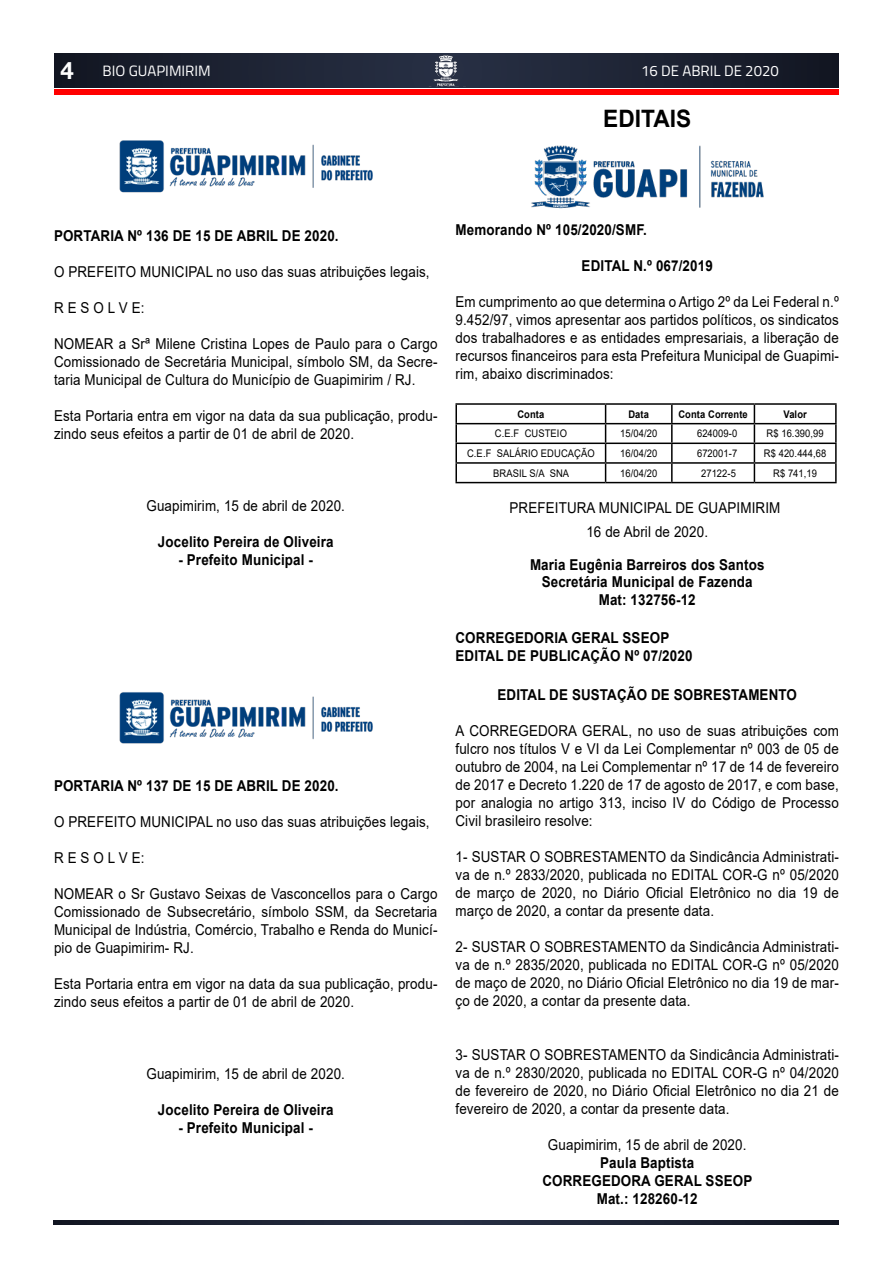
<style>
.page{position:relative;width:893px;height:1263px;background:#fff}
.page>*{position:absolute;margin:0;border:0;box-sizing:border-box;transform-origin:0 0}
.t1{font:700 24px "Arial";color:#000;scale:.95 1}
.t2{font:15px/18px "Arial";letter-spacing:.01em;color:#000;text-align:justify;scale:.89 1}
.t3{font:700 15px/18px "Arial";letter-spacing:.01em;color:#000;text-align:center;scale:.89 1}
.t4{font:15px "Titillium";color:#fff}
.t5{font:10.5px "Arial";letter-spacing:.01em;color:#000;scale:.89 1}
.t6{font:700 10.5px "Arial";letter-spacing:.01em;color:#000;scale:.89 1}
.s1{font-family:"Helvetica Neue LT Com";font-weight:700;font-size:24px}
</style>
<div class="page">
<svg style="left:54px;top:53px;width:785px;height:34px;background:#1c2232"></svg>
<img style="left:425px;top:55px;width:43px;height:31px">
<div style="left:54px;top:89px;width:785px;height:6px;background:#f00"></div>
<svg style="left:54px;top:1220px;width:785px;height:5px;background:#1d2333"></svg>
<img style="left:119px;top:140px;width:254px;height:53px">
<img style="left:119px;top:692px;width:254px;height:52px">
<hr style="left:455px;top:403px;width:151px;height:2px;background:#000">
<hr style="left:606px;top:403px;width:66px;height:2px;background:#000">
<hr style="left:672px;top:403px;width:82px;height:2px;background:#000">
<hr style="left:754px;top:403px;width:83px;height:2px;background:#000">
<hr style="left:455px;top:423px;width:151px;height:1px;background:#000">
<hr style="left:606px;top:423px;width:66px;height:1px;background:#000">
<hr style="left:672px;top:423px;width:82px;height:1px;background:#000">
<hr style="left:754px;top:423px;width:83px;height:1px;background:#000">
<hr style="left:455px;top:443px;width:151px;height:1px;background:#000">
<hr style="left:606px;top:443px;width:66px;height:1px;background:#000">
<hr style="left:672px;top:443px;width:82px;height:1px;background:#000">
<hr style="left:754px;top:443px;width:83px;height:1px;background:#000">
<hr style="left:455px;top:462px;width:151px;height:2px;background:#000">
<svg style="left:455px;top:405px;width:2px;height:77px"></svg>
<hr style="left:606px;top:462px;width:66px;height:2px;background:#000">
<svg style="left:605px;top:405px;width:1px;height:77px"></svg>
<hr style="left:672px;top:462px;width:82px;height:2px;background:#000">
<svg style="left:671px;top:405px;width:2px;height:77px"></svg>
<hr style="left:754px;top:462px;width:83px;height:2px;background:#000">
<svg style="left:754px;top:405px;width:1px;height:77px"></svg>
<svg style="left:835px;top:405px;width:2px;height:77px"></svg>
<hr style="left:455px;top:482px;width:151px;height:1px;background:#000">
<hr style="left:606px;top:482px;width:66px;height:1px;background:#000">
<hr style="left:672px;top:482px;width:82px;height:1px;background:#000">
<hr style="left:754px;top:482px;width:83px;height:1px;background:#000">
<img style="left:531px;top:146px;width:233px;height:63px">
<p class="t4" style="left:60px;top:60px;width:152px"><span class="s1">4</span> BIO GUAPIMIRIM</p>
<p class="t4" style="left:641px;top:60px;width:139px">16 DE ABRIL DE 2020</p>
<h1 class="t1" style="left:603px;top:102px;width:94px">EDITAIS</h1>
<p class="t3" style="left:54px;top:227px;width:321px">PORTARIA Nº 136 DE 15 DE ABRIL DE 2020.</p>
<p class="t2" style="left:54px;top:263px;width:424px">O PREFEITO MUNICIPAL no uso das suas atribuições legais,</p>
<p class="t2" style="left:54px;top:299px;width:103px">R E S O L V E:</p>
<p class="t2" style="left:54px;top:335px;width:432px">NOMEAR a Srª Milene Cristina Lopes de Paulo para o Cargo Comissionado de Secretária Municipal, símbolo SM, da Secre&shy;taria Municipal de Cultura do Município de Guapimirim / RJ.</p>
<p class="t2" style="left:54px;top:407px;width:432px">Esta Portaria entra em vigor na data da sua publicação, produ&shy;zindo seus efeitos a partir de 01 de abril de 2020.</p>
<p class="t2" style="left:146px;top:497px;width:225px">Guapimirim, 15 de abril de 2020.</p>
<p class="t3" style="left:158px;top:533px;width:199px">Jocelito Pereira de Oliveira</p>
<p class="t3" style="left:178px;top:551px;width:153px">- Prefeito Municipal -</p>
<p class="t3" style="left:54px;top:777px;width:321px">PORTARIA Nº 137 DE 15 DE ABRIL DE 2020.</p>
<p class="t2" style="left:54px;top:813px;width:424px">O PREFEITO MUNICIPAL no uso das suas atribuições legais,</p>
<p class="t2" style="left:54px;top:849px;width:103px">R E S O L V E:</p>
<p class="t2" style="left:54px;top:885px;width:432px">NOMEAR o Sr Gustavo Seixas de Vasconcellos para o Cargo Comissionado de Subsecretário, símbolo SSM, da Secretaria Municipal de Indústria, Comércio, Trabalho e Renda do Municí&shy;pio de Guapimirim- RJ.</p>
<p class="t2" style="left:54px;top:975px;width:432px">Esta Portaria entra em vigor na data da sua publicação, produ&shy;zindo seus efeitos a partir de 01 de abril de 2020.</p>
<p class="t2" style="left:146px;top:1065px;width:225px">Guapimirim, 15 de abril de 2020.</p>
<p class="t3" style="left:158px;top:1101px;width:199px">Jocelito Pereira de Oliveira</p>
<p class="t3" style="left:178px;top:1119px;width:153px">- Prefeito Municipal -</p>
<p class="t3" style="left:455px;top:221px;width:217px">Memorando Nº 105/2020/SMF.</p>
<p class="t3" style="left:582px;top:257px;width:149px">EDITAL N.º 067/2019</p>
<p class="t2" style="left:455px;top:293px;width:432px">Em cumprimento ao que determina o Artigo 2º da Lei Federal n.º 9.452/97, vimos apresentar aos partidos políticos, os sindicatos dos trabalhadores e as entidades empresariais, a liberação de recursos financeiros para esta Prefeitura Municipal de Guapimi&shy;rim, abaixo discriminados:</p>
<p class="t6" style="left:517px;top:407px;width:32px">Conta</p>
<p class="t6" style="left:628px;top:407px;width:25px">Data</p>
<p class="t6" style="left:678px;top:407px;width:80px">Conta Corrente</p>
<p class="t6" style="left:783px;top:407px;width:28px">Valor</p>
<p class="t5" style="left:495px;top:426px;width:82px">C.E.F CUSTEIO</p>
<p class="t5" style="left:620px;top:426px;width:43px">15/04/20</p>
<p class="t5" style="left:697px;top:426px;width:47px">624009-0</p>
<p class="t5" style="left:766px;top:426px;width:66px">R$ 16.390,99</p>
<p class="t5" style="left:467px;top:446px;width:145px">C.E.F SALÁRIO EDUCAÇÃO</p>
<p class="t5" style="left:620px;top:446px;width:43px">16/04/20</p>
<p class="t5" style="left:697px;top:446px;width:47px">672001-7</p>
<p class="t5" style="left:764px;top:446px;width:72px">R$ 420.444,68</p>
<p class="t5" style="left:493px;top:466px;width:87px">BRASIL S/A SNA</p>
<p class="t5" style="left:620px;top:466px;width:43px">16/04/20</p>
<p class="t5" style="left:701px;top:466px;width:41px">27122-5</p>
<p class="t5" style="left:773px;top:466px;width:51px">R$ 741,19</p>
<p class="t2" style="left:509px;top:496px;width:306px;line-height:24px;text-align:center">PREFEITURA MUNICIPAL DE GUAPIMIRIM<br>16 de Abril de 2020.</p>
<p class="t3" style="left:530px;top:557px;width:265px;line-height:16.5px">Maria Eugênia Barreiros dos Santos<br>Secretária Municipal de Fazenda</p>
<p class="t3" style="left:599px;top:591px;width:111px">Mat: 132756-12</p>
<p class="t3" style="left:455px;top:629px;width:268px;text-align:left">CORREGEDORIA GERAL SSEOP<br>EDITAL DE PUBLICAÇÃO Nº 07/2020</p>
<p class="t3" style="left:497px;top:686px;width:338px">EDITAL DE SUSTAÇÃO DE SOBRESTAMENTO</p>
<p class="t2" style="left:455px;top:721px;width:432px">A CORREGEDORA GERAL, no uso de suas atribuições com fulcro nos títulos V e VI da Lei Complementar nº 003 de 05 de outubro de 2004, na Lei Complementar nº 17 de 14 de fevereiro de 2017 e Decreto 1.220 de 17 de agosto de 2017, e com base, por analogia no artigo 313, inciso IV do Código de Processo Civil brasileiro resolve:</p>
<p class="t2" style="left:455px;top:847px;width:432px">1- SUSTAR O SOBRESTAMENTO da Sindicância Administrati&shy;va de n.º 2833/2020, publicada no EDITAL COR-G nº 05/2020 de março de 2020, no Diário Oficial Eletrônico no dia 19 de março de 2020, a contar da presente data.</p>
<p class="t2" style="left:455px;top:937px;width:432px">2- SUSTAR O SOBRESTAMENTO da Sindicância Administrati&shy;va de n.º 2835/2020, publicada no EDITAL COR-G nº 05/2020 de maço de 2020, no Diário Oficial Eletrônico no dia 19 de mar&shy;ço de 2020, a contar da presente data.</p>
<p class="t2" style="left:455px;top:1045px;width:432px">3- SUSTAR O SOBRESTAMENTO da Sindicância Administrati&shy;va de n.º 2830/2020, publicada no EDITAL COR-G nº 04/2020 de fevereiro de 2020, no Diário Oficial Eletrônico no dia 21 de fevereiro de 2020, a contar da presente data.</p>
<p class="t2" style="left:548px;top:1135px;width:225px">Guapimirim, 15 de abril de 2020.</p>
<p class="t3" style="left:542px;top:1154px;width:237px">Paula Baptista<br>CORREGEDORA GERAL SSEOP<br>Mat.: 128260-12</p>
</div>
